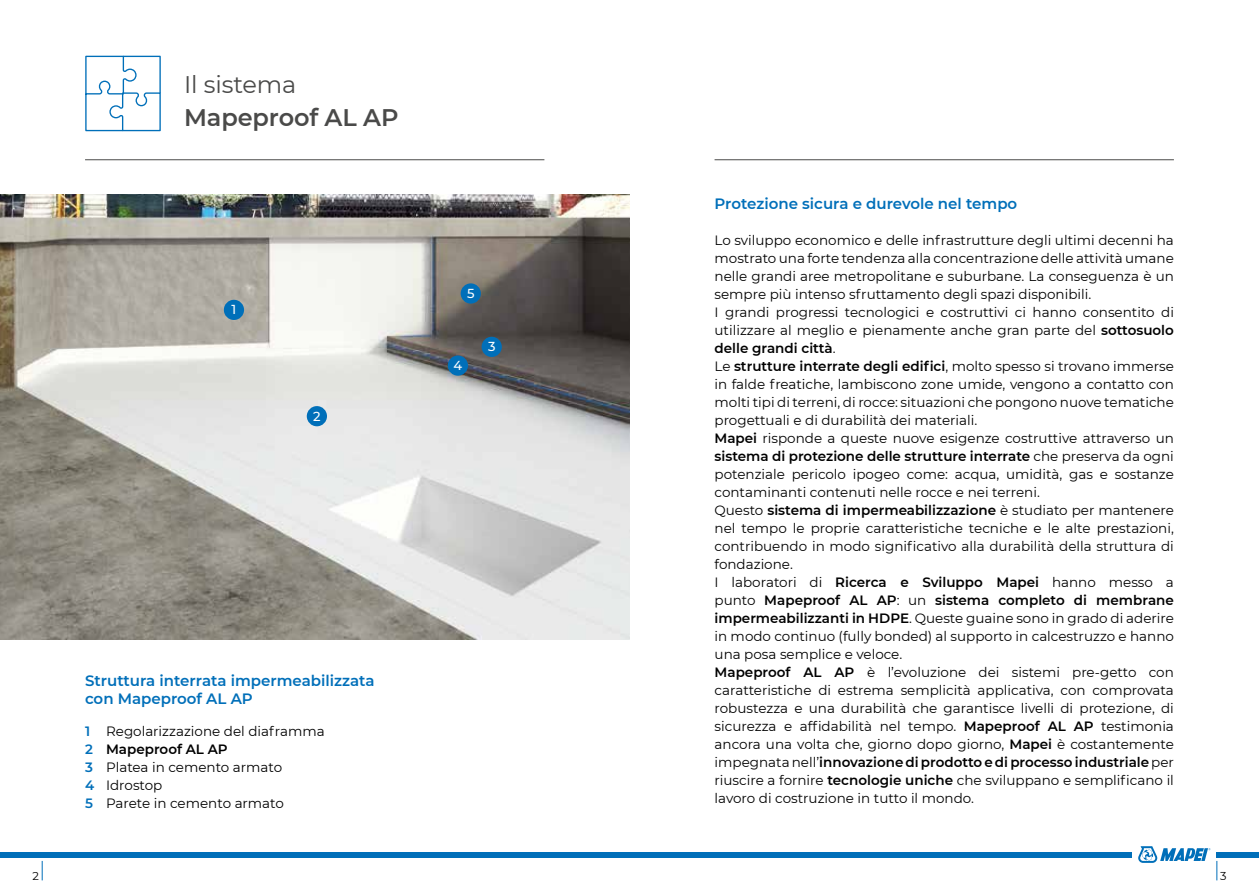
<style>
.page{position:relative;width:1259px;height:893px;background:#fff}
.page>*{position:absolute;margin:0;border:0;box-sizing:border-box;transform-origin:0 0}
.t1{font:600 24px "Montserrat";letter-spacing:-.005em;color:#4a4a49}
.t2{font:24px "Montserrat";letter-spacing:-.005em;color:#4a4a49}
.t3{font:600 15px/18px "Montserrat";color:#006fb9}
.t4{font:13.5px/18px "Montserrat";color:#000}
.t5{font:500 13.05px "Montserrat";color:#fff}
.t6{font:11.4px "Montserrat";color:#000}
.s1{font-weight:600;color:#006fb9}
.s2{font-weight:600}
</style>
<div class="page">
<svg style="left:1216px;top:861px;width:1px;height:19px"></svg>
<div style="left:0;top:852px;width:1132px;height:5px;background:#006fb9"></div>
<div style="left:1216px;top:852px;width:43px;height:5px;background:#006fb9"></div>
<svg style="left:42px;top:861px;width:1px;height:19px"></svg>
<svg style="left:1138px;top:846px;width:72px;height:17px"></svg>
<img style="left:0;top:194px;width:629px;height:445px">
<hr style="left:85px;top:159px;width:459px;height:1px;background:#4a4a49">
<hr style="left:714px;top:159px;width:460px;height:1px;background:#4a4a49">
<svg style="left:85px;top:55px;width:76px;height:77px"></svg>
<div style="left:224px;top:300px;width:20px;height:20px;background:#006fb9;border-radius:50%"></div>
<div style="left:448px;top:355px;width:20px;height:21px;background:#006fb9;border-radius:50%"></div>
<div style="left:461px;top:283px;width:20px;height:21px;background:#006fb9;border-radius:50%"></div>
<div style="left:307px;top:406px;width:20px;height:20px;background:#006fb9;border-radius:50%"></div>
<div style="left:481px;top:337px;width:21px;height:20px;background:#006fb9;border-radius:50%"></div>
<h1 class="t2" style="left:184px;top:68px;width:114px">Il sistema</h1>
<h1 class="t1" style="left:184px;top:101px;width:216px">Mapeproof AL AP</h1>
<p class="t5" style="left:232px;top:301px;width:6px">1</p>
<p class="t5" style="left:313px;top:407px;width:9px">2</p>
<p class="t5" style="left:467px;top:284px;width:9px">5</p>
<p class="t5" style="left:454px;top:356px;width:10px">4</p>
<p class="t5" style="left:488px;top:338px;width:9px">3</p>
<p class="t3" style="left:85px;top:671px;width:291px">Struttura interrata impermeabilizzata con Mapeproof AL AP</p>
<p class="t4" style="left:85px;top:722px;width:241px"><span class="s1">1</span> Regolarizzazione del diaframma<br><span class="s1">2</span> <span class="s2">Mapeproof AL AP<br></span><span class="s1">3</span> Platea in cemento armato<br><span class="s1">4</span> Idrostop<br><span class="s1">5</span> Parete in cemento armato</p>
<p class="t3" style="left:714px;top:194px;width:304px">Protezione sicura e durevole nel tempo</p>
<p class="t4" style="left:714px;top:230px;width:461px">Lo sviluppo economico e delle infrastrutture degli ultimi decenni ha mostrato una forte tendenza alla concentrazione delle attività umane nelle grandi aree metropolitane e suburbane. La conseguenza è un sempre più intenso sfruttamento degli spazi disponibili.<br>I grandi progressi tecnologici e costruttivi ci hanno consentito di utilizzare al meglio e pienamente anche gran parte del <span class="s2">sottosuolo delle grandi città</span>.<br>Le <span class="s2">strutture interrate degli edifici</span>, molto spesso si trovano immerse in falde freatiche, lambiscono zone umide, vengono a contatto con molti tipi di terreni, di rocce: situazioni che pongono nuove tematiche progettuali e di durabilità dei materiali.<br><span class="s2">Mapei</span> risponde a queste nuove esigenze costruttive attraverso un <span class="s2">sistema di protezione delle strutture interrate</span> che preserva da ogni potenziale pericolo ipogeo come: acqua, umidità, gas e sostanze contaminanti contenuti nelle rocce e nei terreni.<br>Questo <span class="s2">sistema di impermeabilizzazione</span> è studiato per mantenere nel tempo le proprie caratteristiche tecniche e le alte prestazioni, contribuendo in modo significativo alla durabilità della struttura di fondazione.<br>I laboratori di <span class="s2">Ricerca e Sviluppo Mapei</span> hanno messo a punto <span class="s2">Mapeproof AL AP</span>: un <span class="s2">sistema completo di membrane impermeabilizzanti in HDPE</span>. Queste guaine sono in grado di aderire in modo continuo (fully bonded) al supporto in calcestruzzo e hanno una posa semplice e veloce.<br><span class="s2">Mapeproof AL AP</span> è l’evoluzione dei sistemi pre-getto con caratteristiche di estrema semplicità applicativa, con comprovata robustezza e una durabilità che garantisce livelli di protezione, di sicurezza e affidabilità nel tempo. <span class="s2">Mapeproof AL AP</span> testimonia ancora una volta che, giorno dopo giorno, <span class="s2">Mapei</span> è costantemente impegnata nell’<span class="s2">innovazione di prodotto e di processo industriale</span> per riuscire a fornire <span class="s2">tecnologie uniche</span> che sviluppano e semplificano il lavoro di costruzione in tutto il mondo.</p>
<p class="t6" style="left:32px;top:868px;width:8px">2</p>
<p class="t6" style="left:1220px;top:868px;width:8px">3</p>
</div>
